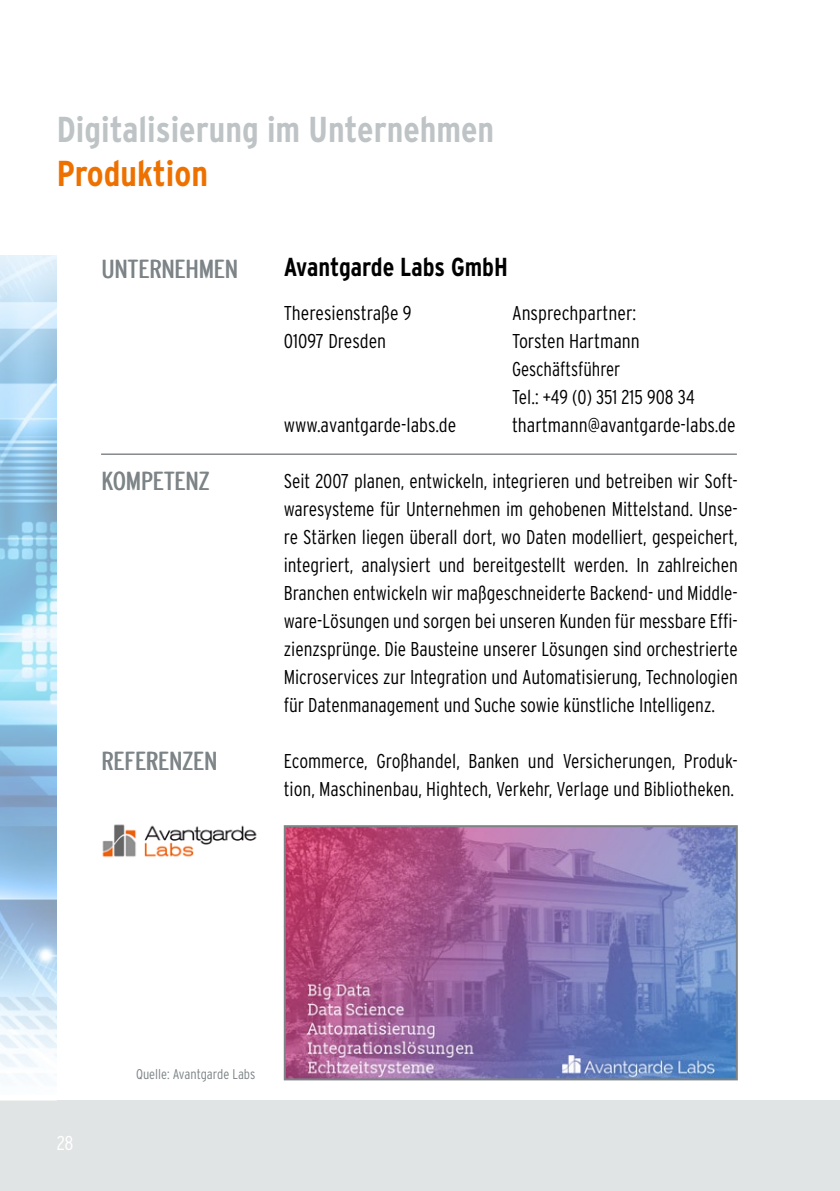
<style>
.page{position:relative;width:840px;height:1191px;background:#fff}
.page>*{position:absolute;margin:0;border:0;box-sizing:border-box;transform-origin:0 0}
.t1{font:700 condensed 36px "Interstate";color:#bec3c6}
.t2{font:700 condensed 36px "Interstate";color:#ee7100}
.t3{font:300 condensed 26px "Interstate";color:#7c8386}
.t4{font:700 condensed 26px "Interstate";color:#000}
.t5{font:300 condensed 20px/28px "Interstate";color:#000}
.t6{font:300 condensed 20px "Interstate";color:#fff}
.t7{font:300 condensed 14px "Interstate";color:#7c8386}
</style>
<div class="page">
<div style="left:0;top:1100px;width:839px;height:91px;background:#e1e4e5"></div>
<img style="left:0;top:255px;width:57px;height:824px">
<hr style="left:101px;top:454px;width:635px;height:1px;background:#7c8386">
<img style="left:286px;top:828px;width:448px;height:249px">
<div style="left:283px;top:825px;width:454px;height:255px;border:2px solid #7c8386"></div>
<img style="left:102px;top:824px;width:155px;height:34px">
<h1 class="t1" style="left:57px;top:110px;width:438px">Digitalisierung im Unternehmen</h1>
<h1 class="t2" style="left:57px;top:153px;width:153px">Produktion</h1>
<h2 class="t3" style="left:101px;top:254px;width:138px">UNTERNEHMEN</h2>
<h2 class="t3" style="left:101px;top:466px;width:110px">KOMPETENZ</h2>
<h2 class="t3" style="left:101px;top:746px;width:117px">REFERENZEN</h2>
<h2 class="t4" style="left:283px;top:252px;width:225px">Avantgarde Labs GmbH</h2>
<p class="t5" style="left:283px;top:299px;width:129px">Theresienstraße 9</p>
<p class="t5" style="left:511px;top:299px;width:126px">Ansprechpartner:</p>
<p class="t5" style="left:283px;top:327px;width:104px">01097 Dresden</p>
<p class="t5" style="left:511px;top:327px;width:184px">Torsten Hartmann<br>Geschäftsführer<br>Tel.: +49 (0) 351 215 908 34</p>
<p class="t5" style="left:283px;top:411px;width:174px">www.avantgarde-labs.de</p>
<p class="t5" style="left:511px;top:411px;width:225px">thartmann@avantgarde-labs.de</p>
<p class="t5" style="left:283px;top:467px;width:455px;text-align:justify">Seit 2007 planen, entwickeln, integrieren und betreiben wir Soft&shy;waresysteme für Unternehmen im gehobenen Mittelstand. Unse&shy;re Stärken liegen überall dort, wo Daten modelliert, gespeichert, integriert, analysiert und bereitgestellt werden. In zahlreichen Branchen entwickeln wir maßgeschneiderte Backend- und Middle&shy;ware-Lösungen und sorgen bei unseren Kunden für messbare Effi&shy;zienzsprünge. Die Bausteine unserer Lösungen sind orchestrierte Microservices zur Integration und Automatisierung, Technologien für Datenmanagement und Suche sowie künstliche Intelligenz.</p>
<p class="t5" style="left:283px;top:747px;width:455px">Ecommerce, Großhandel, Banken und Versicherungen, Produk&shy;tion, Maschinenbau, Hightech, Verkehr, Verlage und Bibliotheken.</p>
<p class="t6" style="left:57px;top:1132px;width:18px">28</p>
<p class="t7" style="left:136px;top:1066px;width:121px">Quelle: Avantgarde Labs</p>
</div>
